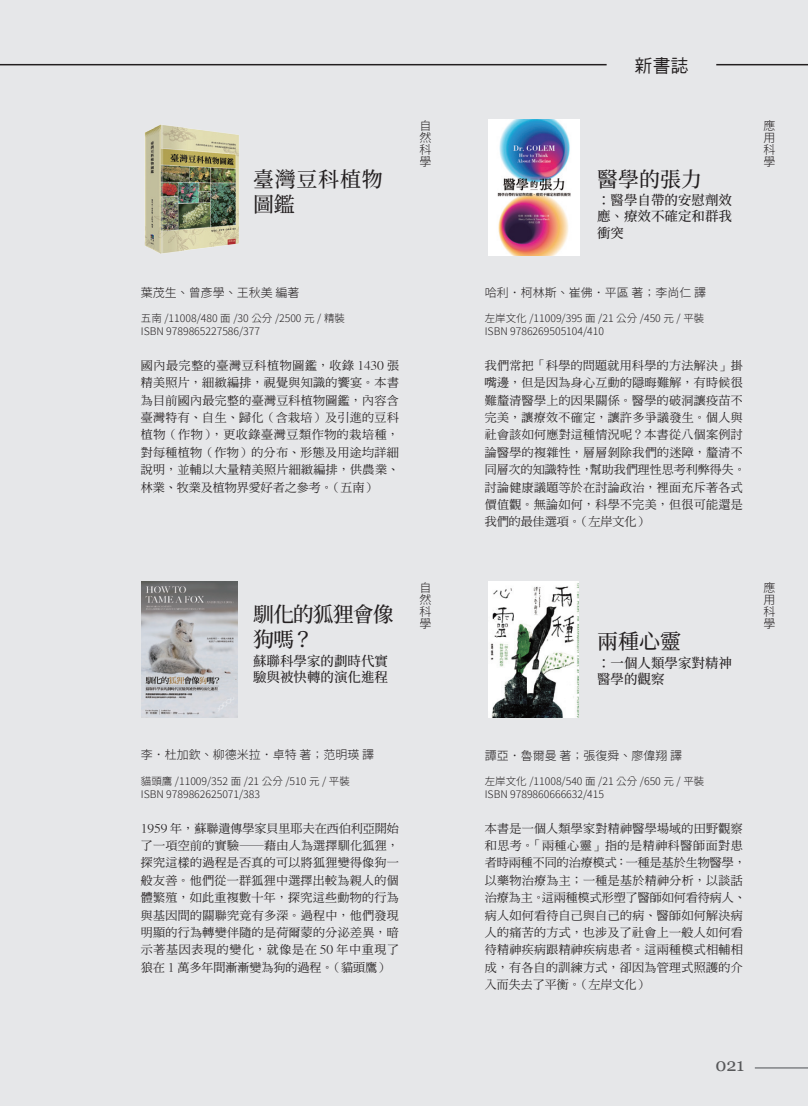
<style>
.page{position:relative;width:808px;height:1106px;background:#fff}
.page>*{position:absolute;margin:0;border:0;box-sizing:border-box;transform-origin:0 0}
.t1{font:500 21px/25.2px "Source Han Serif TC";letter-spacing:-.05em;color:#231f20}
.t2{font:500 21px "Source Han Serif TC";color:#231f20}
.t3{font:500 21px/25.2px "Source Han Serif TC";letter-spacing:.035em;color:#231f20}
.t4{font:18px "Georgia";color:#57585a}
.t5{font:18px "DF Hei W5 WIN BF";color:#231f20}
.t6{font:500 13.5px/16.2px "Source Han Serif TC";color:#231f20}
.t7{font:12px/17.4px "DF Ming Md HKP BF";letter-spacing:.025em;color:#231f20;text-align:justify}
.t8{font:300 12px/12px "Taipei Sans TC Beta";color:#231f20}
.t9{font:300 10.5px "Taipei Sans TC Beta";color:#231f20}
</style>
<div class="page">
<div style="left:1px;top:0;width:807px;height:1106px;background:#e6e7e9"></div>
<hr style="left:755px;top:1067px;width:53px;height:1px;background:#808285">
<hr style="left:0;top:0;width:1px;height:1106px;background:#e6e7e9">
<hr style="left:716px;top:64px;width:92px;height:1px;background:#231f20">
<hr style="left:0;top:64px;width:607px;height:1px;background:#231f20">
<img style="left:144px;top:124px;width:95px;height:130px">
<img style="left:142px;top:582px;width:96px;height:136px">
<img style="left:488px;top:119px;width:91px;height:136px">
<img style="left:488px;top:582px;width:91px;height:136px">
<p class="t3" style="left:253px;top:167px;width:131px">臺灣豆科植物圖鑑</p>
<p class="t8" style="left:420px;top:119px;width:13px">自然科學</p>
<p class="t8" style="left:141px;top:286px;width:160px">葉茂生、曾彥學、王秋美 編著</p>
<p class="t9" style="left:141px;top:312px;width:206px">五南 /11008/480 面 /30 公分 /2500 元 / 精裝</p>
<p class="t9" style="left:141px;top:325px;width:121px">ISBN 9789865227586/377</p>
<p class="t7" style="left:141px;top:357px;width:260px">國內最完整的臺灣豆科植物圖鑑，收錄 1430 張精美照片，細緻編排，視覺與知識的饗宴。本書為目前國內最完整的臺灣豆科植物圖鑑，內容含臺灣特有、自生、歸化（含栽培）及引進的豆科植物（作物），更收錄臺灣豆類作物的栽培種，對每種植物（作物）的分布、形態及用途均詳細說明，並輔以大量精美照片細緻編排，供農業、林業、牧業及植物界愛好者之參考。（五南）</p>
<p class="t1" style="left:253px;top:602px;width:142px">馴化的狐狸會像狗嗎？</p>
<p class="t6" style="left:253px;top:653px;width:136px">蘇聯科學家的劃時代實驗與被快轉的演化進程</p>
<p class="t8" style="left:420px;top:582px;width:13px">自然科學</p>
<p class="t8" style="left:141px;top:749px;width:235px">李．杜加欽、柳德米拉．卓特 著；范明瑛 譯</p>
<p class="t9" style="left:141px;top:775px;width:211px">貓頭鷹 /11009/352 面 /21 公分 /510 元 / 平裝</p>
<p class="t9" style="left:141px;top:787px;width:121px">ISBN 9789862625071/383</p>
<p class="t7" style="left:141px;top:819px;width:260px">1959 年，蘇聯遺傳學家貝里耶夫在西伯利亞開始了一項空前的實驗─藉由人為選擇馴化狐狸，探究這樣的過程是否真的可以將狐狸變得像狗一般友善。他們從一群狐狸中選擇出較為親人的個體繁殖，如此重複數十年，探究這些動物的行為與基因間的關聯究竟有多深。過程中，他們發現明顯的行為轉變伴隨的是荷爾蒙的分泌差異，暗示著基因表現的變化，就像是在 50 年中重現了狼在 1 萬多年間漸漸變為狗的過程。（貓頭鷹）</p>
<p class="t5" style="left:635px;top:56px;width:55px">新書誌</p>
<p class="t2" style="left:597px;top:167px;width:106px">醫學的張力</p>
<p class="t6" style="left:597px;top:192px;width:136px;text-align:justify">：醫學自帶的安慰劑效應、療效不確定和群我衝突</p>
<p class="t8" style="left:485px;top:286px;width:223px">哈利．柯林斯、崔佛．平區 著；李尚仁 譯</p>
<p class="t9" style="left:485px;top:312px;width:221px">左岸文化 /11009/395 面 /21 公分 /450 元 / 平裝</p>
<p class="t9" style="left:485px;top:325px;width:121px">ISBN 9786269505104/410</p>
<p class="t7" style="left:485px;top:357px;width:263px;text-align:left">我們常把「科學的問題就用科學的方法解決」掛嘴邊，但是因為身心互動的隱晦難解，有時候很難釐清醫學上的因果關係。醫學的破洞讓疫苗不完美，讓療效不確定，讓許多爭議發生。個人與社會該如何應對這種情況呢？本書從八個案例討論醫學的複雜性，層層剝除我們的迷障，釐清不同層次的知識特性，幫助我們理性思考利弊得失。討論健康議題等於在討論政治，裡面充斥著各式價值觀。無論如何，科學不完美，但很可能還是我們的最佳選項。（左岸文化）</p>
<p class="t8" style="left:763px;top:119px;width:13px;text-align:justify">應用科學</p>
<p class="t2" style="left:597px;top:629px;width:85px">兩種心靈</p>
<p class="t6" style="left:597px;top:655px;width:136px">：一個人類學家對精神醫學的觀察</p>
<p class="t8" style="left:763px;top:582px;width:13px;text-align:justify">應用科學</p>
<p class="t8" style="left:485px;top:749px;width:199px">譚亞．魯爾曼 著；張復舜、廖偉翔 譯</p>
<p class="t9" style="left:485px;top:775px;width:221px">左岸文化 /11008/540 面 /21 公分 /650 元 / 平裝</p>
<p class="t9" style="left:485px;top:787px;width:121px">ISBN 9789860666632/415</p>
<p class="t7" style="left:485px;top:819px;width:263px;text-align:left">本書是一個人類學家對精神醫學場域的田野觀察和思考。「兩種心靈」指的是精神科醫師面對患者時兩種不同的治療模式：一種是基於生物醫學，以藥物治療為主；一種是基於精神分析，以談話治療為主。這兩種模式形塑了醫師如何看待病人、病人如何看待自己與自己的病、醫師如何解決病人的痛苦的方式，也涉及了社會上一般人如何看待精神疾病跟精神疾病患者。這兩種模式相輔相成，有各自的訓練方式，卻因為管理式照護的介入而失去了平衡。（左岸文化）</p>
<p class="t4" style="left:715px;top:1054px;width:30px">021</p>
</div>
